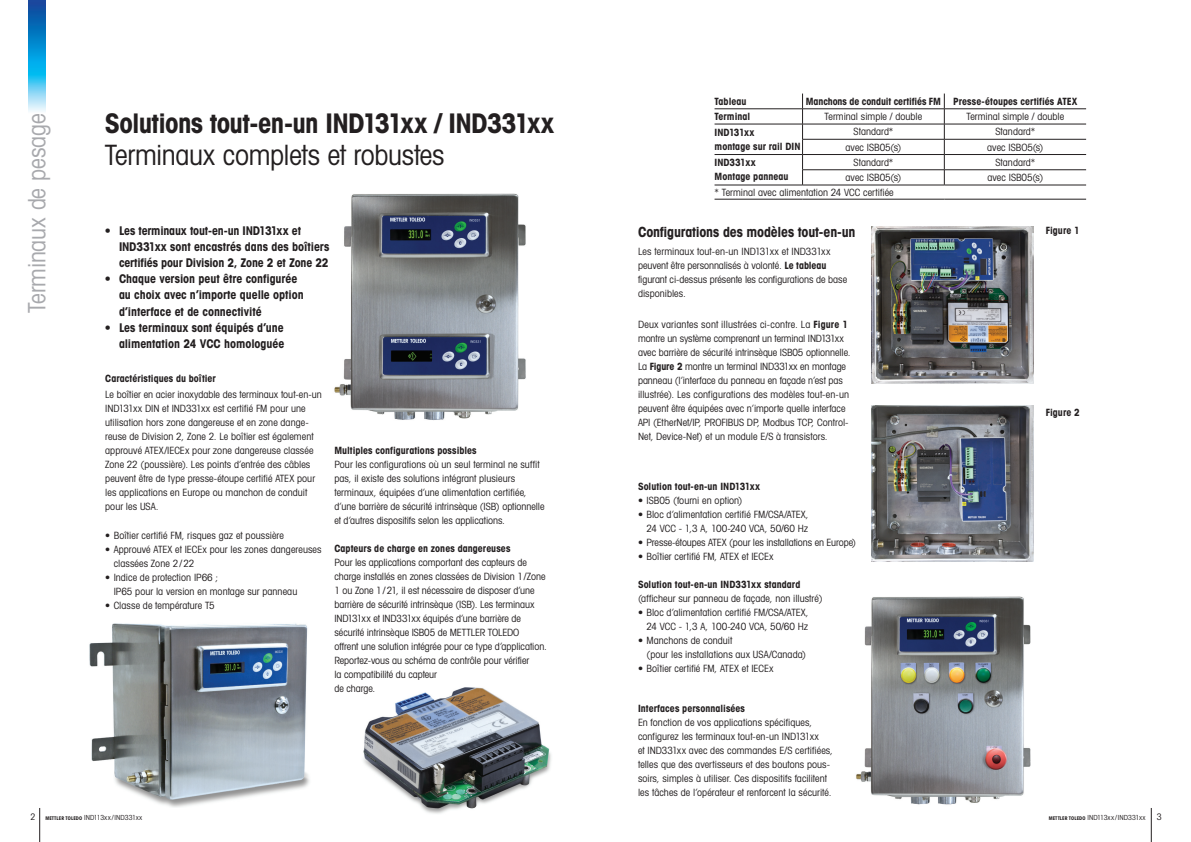
<style>
.page{position:relative;width:1191px;height:842px;background:#fff}
.page>*{position:absolute;margin:0;border:0;box-sizing:border-box;transform-origin:0 0}
.t1{font:28px "Avant Gardefor MT Bk";letter-spacing:-.01em;color:#231f20}
.t2{font:27px "Avant Gardefor MT Bd";letter-spacing:-.025em;color:#231f20}
.t3{font:24px "Avant Gardefor MT Bk";letter-spacing:-.005em;color:#a8a9ad}
.ZwiTitel_gross{font:14px "Avant Gardefor MT Bd";letter-spacing:-.015em;color:#231f20}
.t4{font:12px/16px "Avant Gardefor MT Bd";letter-spacing:-.005em;color:#231f20}
.Lauftext{font:10px/14px "Avant Gardefor MT Bk";letter-spacing:.005em;color:#231f20}
.Zwischentitel{font:10px/14px "Avant Gardefor MT Bd";color:#231f20}
.Zwischentitel-2{font:10px "Avant Gardefor MT Bk";letter-spacing:.005em;color:#231f20}
.t5{font:9px "Avant Gardefor MT Bk";color:#231f20}
.t6{font:7px "Avant Gardefor MT Bk";letter-spacing:.005em;color:#231f20}
.s1{font-family:"Avant Gardefor MT Bd"}
.s2{font-family:"Avant Gardefor MT Bd";font-size:5px}
</style>
<div class="page">
<hr style="left:1151px;top:808px;width:1px;height:34px;background:#231f20">
<hr style="left:39px;top:808px;width:1px;height:34px;background:#231f20">
<img style="left:28px;top:0;width:17px;height:112px">
<img style="left:363px;top:687px;width:188px;height:127px">
<img style="left:334px;top:194px;width:192px;height:226px">
<img style="left:89px;top:623px;width:221px;height:184px">
<img style="left:856px;top:597px;width:175px;height:208px">
<img style="left:872px;top:227px;width:161px;height:156px">
<img style="left:872px;top:405px;width:161px;height:157px">
<hr style="left:714px;top:109px;width:88px;height:1px;background:#231f20">
<hr style="left:802px;top:109px;width:142px;height:1px;background:#231f20">
<hr style="left:944px;top:109px;width:142px;height:1px;background:#231f20">
<hr style="left:714px;top:124px;width:88px;height:1px;background:#231f20">
<hr style="left:802px;top:124px;width:142px;height:1px;background:#231f20">
<hr style="left:944px;top:124px;width:142px;height:1px;background:#231f20">
<hr style="left:802px;top:139px;width:142px;height:1px;background:#231f20">
<hr style="left:944px;top:139px;width:142px;height:1px;background:#231f20">
<hr style="left:714px;top:154px;width:88px;height:1px;background:#231f20">
<hr style="left:802px;top:154px;width:142px;height:1px;background:#231f20">
<hr style="left:944px;top:154px;width:142px;height:1px;background:#231f20">
<hr style="left:802px;top:169px;width:142px;height:1px;background:#231f20">
<svg style="left:802px;top:94px;width:1px;height:91px"></svg>
<hr style="left:944px;top:169px;width:142px;height:1px;background:#231f20">
<svg style="left:944px;top:94px;width:1px;height:91px"></svg>
<hr style="left:714px;top:185px;width:88px;height:1px;background:#231f20">
<hr style="left:802px;top:185px;width:142px;height:1px;background:#231f20">
<hr style="left:944px;top:185px;width:142px;height:1px;background:#231f20">
<hr style="left:714px;top:199px;width:88px;height:1px;background:#231f20">
<hr style="left:802px;top:199px;width:142px;height:1px;background:#231f20">
<hr style="left:944px;top:199px;width:142px;height:1px;background:#231f20">
<h3 class="t3" style="left:22px;top:313px;width:201px;rotate:-90deg">Terminaux de pesage</h3>
<p class="t2" style="left:105px;top:106px;width:451px">Solutions tout-en-un IND131xx / IND331xx</p>
<p class="t1" style="left:105px;top:138px;width:341px">Terminaux complets et robustes</p>
<p class="t4" style="left:119px;top:223px;width:212px;text-indent:-14px">• Les terminaux tout-en-un IND131xx et<br>IND331xx sont encastrés dans des boîtiers certifiés pour Division 2, Zone 2 et Zone 22</p>
<p class="t4" style="left:119px;top:271px;width:186px;text-indent:-14px">• Chaque version peut être configurée au choix avec n’importe quelle option d’interface et de connectivité</p>
<p class="t4" style="left:105px;top:319px;width:181px;text-align:right">• Les terminaux sont équipés d’une alimentation 24 VCC homologuée</p>
<p class="Zwischentitel" style="left:105px;top:372px;width:112px">Caractéristiques du boîtier</p>
<p class="Lauftext" style="left:105px;top:387px;width:218px">Le boîtier en acier inoxydable des terminaux tout-en-un IND131xx DIN et IND331xx est certifié FM pour une utilisation hors zone dangereuse et en zone dange&shy;reuse de Division 2, Zone 2. Le boîtier est également approuvé ATEX/IECEx pour zone dangereuse classée Zone 22 (poussière). Les points d’entrée des câbles peuvent être de type presse-étoupe certifié ATEX pour les applications en Europe ou manchon de conduit pour les USA.</p>
<p class="Lauftext" style="left:105px;top:528px;width:180px">• Boîtier certifié FM, risques gaz et poussière</p>
<p class="Lauftext" style="left:114px;top:542px;width:209px;text-indent:-9px">• Approuvé ATEX et IECEx pour les zones dangereuses classées Zone 2/22</p>
<p class="Lauftext" style="left:114px;top:570px;width:185px;text-indent:-9px">• Indice de protection IP66 ;<br>IP65 pour la version en montage sur panneau</p>
<p class="Lauftext" style="left:105px;top:598px;width:111px">• Classe de température T5</p>
<p class="Zwischentitel" style="left:334px;top:443px;width:144px">Multiples configurations possibles</p>
<p class="Lauftext" style="left:334px;top:457px;width:212px">Pour les configurations où un seul terminal ne suffit pas, il existe des solutions intégrant plusieurs terminaux, équipées d’une alimentation certifiée, d’une barrière de sécurité intrinsèque (ISB) optionnelle et d’autres dispositifs selon les applications.</p>
<p class="Zwischentitel" style="left:334px;top:541px;width:178px">Capteurs de charge en zones dangereuses</p>
<p class="Lauftext" style="left:334px;top:555px;width:214px">Pour les applications comportant des capteurs de charge installés en zones classées de Division 1/Zone 1 ou Zone 1/21, il est nécessaire de disposer d’une barrière de sécurité intrinsèque (ISB). Les terminaux IND131xx et IND331xx équipés d’une barrière de sécurité intrinsèque ISB05 de METTLER TOLEDO<br>offrent une solution intégrée pour ce type d’application.<br>Reportez-vous au schéma de contrôle pour vérifier<br>la compatibilité du capteur<br>de charge.</p>
<p class="Zwischentitel" style="left:714px;top:94px;width:33px">Tableau</p>
<p class="Zwischentitel" style="left:806px;top:94px;width:136px">Manchons de conduit certifiés FM</p>
<p class="Zwischentitel" style="left:953px;top:94px;width:126px">Presse-étoupes certifiés ATEX</p>
<p class="Zwischentitel" style="left:714px;top:109px;width:37px">Terminal</p>
<p class="Zwischentitel-2" style="left:824px;top:110px;width:99px">Terminal simple / double</p>
<p class="Zwischentitel-2" style="left:966px;top:110px;width:99px">Terminal simple / double</p>
<p class="Zwischentitel" style="left:714px;top:125px;width:87px">IND131xx<br>montage sur rail DIN</p>
<p class="Lauftext" style="left:853px;top:124px;width:41px">Standard*</p>
<p class="Lauftext" style="left:995px;top:124px;width:41px">Standard*</p>
<p class="Lauftext" style="left:845px;top:140px;width:57px">avec ISB05(s)</p>
<p class="Lauftext" style="left:987px;top:140px;width:58px">avec ISBO5(s)</p>
<p class="Zwischentitel" style="left:714px;top:156px;width:75px">IND331xx<br>Montage panneau</p>
<p class="Lauftext" style="left:853px;top:155px;width:41px">Standard*</p>
<p class="Lauftext" style="left:995px;top:155px;width:41px">Standard*</p>
<p class="Lauftext" style="left:845px;top:170px;width:57px">avec ISB05(s)</p>
<p class="Lauftext" style="left:987px;top:170px;width:57px">avec ISB05(s)</p>
<p class="Lauftext" style="left:714px;top:185px;width:181px">* Terminal avec alimentation 24 VCC certifiée</p>
<p class="ZwiTitel_gross" style="left:638px;top:223px;width:219px">Configurations des modèles tout-en-un</p>
<p class="Lauftext" style="left:638px;top:244px;width:210px">Les terminaux tout-en-un IND131xx et IND331xx peuvent être personnalisés à volonté. <span class="s1">Le tableau </span>figurant ci-dessus présente les configurations de base disponibles.</p>
<p class="Lauftext" style="left:638px;top:317px;width:214px">Deux variantes sont illustrées ci-contre. La <span class="s1">Figure 1 </span>montre un système comprenant un terminal IND131xx avec barrière de sécurité intrinsèque ISB05 optionnelle.<br>La <span class="s1">Figure 2</span> montre un terminal IND331xx en montage panneau (l’interface du panneau en façade n’est pas illustrée). Les configurations des modèles tout-en-un peuvent être équipées avec n’importe quelle interface API (EtherNet/IP, PROFIBUS DP, Modbus TCP, Control-Net, Device-Net) et un module E/S à transistors.</p>
<p class="Zwischentitel" style="left:638px;top:479px;width:124px">Solution tout-en-un IND131xx</p>
<p class="Lauftext" style="left:638px;top:493px;width:106px">• ISB05 (fourni en option)</p>
<p class="Lauftext" style="left:638px;top:507px;width:172px;text-align:right">• Bloc d’alimentation certifié FM/CSA/ATEX,<br>24 VCC - 1,3 A, 100-240 VCA, 50/60 Hz</p>
<p class="Lauftext" style="left:638px;top:535px;width:220px">• Presse-étoupes ATEX (pour les installations en Europe)</p>
<p class="Lauftext" style="left:638px;top:549px;width:137px">• Boîtier certifié FM, ATEX et IECEx</p>
<p class="Lauftext" style="left:638px;top:577px;width:186px"><span class="s1">Solution tout-en-un IND331xx standard </span>(afficheur sur panneau de façade, non illustré)</p>
<p class="Lauftext" style="left:638px;top:605px;width:172px;text-align:right">• Bloc d’alimentation certifié FM/CSA/ATEX,<br>24 VCC - 1,3 A, 100-240 VCA, 50/60 Hz</p>
<p class="Lauftext" style="left:646px;top:633px;width:161px;text-indent:-9px">• Manchons de conduit<br>(pour les installations aux USA/Canada)</p>
<p class="Lauftext" style="left:638px;top:661px;width:137px">• Boîtier certifié FM, ATEX et IECEx</p>
<p class="Zwischentitel" style="left:638px;top:701px;width:109px">Interfaces personnalisées</p>
<p class="Lauftext" style="left:638px;top:715px;width:196px">En fonction de vos applications spécifiques, configurez les terminaux tout-en-un IND131xx<br>et IND331xx avec des commandes E/S certifiées, telles que des avertisseurs et des boutons pous&shy;soirs, simples à utiliser. Ces dispositifs facilitent les tâches de l’opérateur et renforcent la sécurité.</p>
<p class="Zwischentitel" style="left:1046px;top:223px;width:35px">Figure 1</p>
<p class="Zwischentitel" style="left:1046px;top:406px;width:35px">Figure 2</p>
<p class="t5" style="left:30px;top:811px;width:7px">2</p>
<p class="t5" style="left:1157px;top:811px;width:7px">3</p>
<p class="t6" style="left:45px;top:813px;width:98px"><span class="s2">METTLER -TOLEDO</span> IND113xx /IND331xx</p>
<p class="t6" style="left:1048px;top:813px;width:98px"><span class="s2">METTLER -TOLEDO</span> IND113xx /IND331xx</p>
</div>
